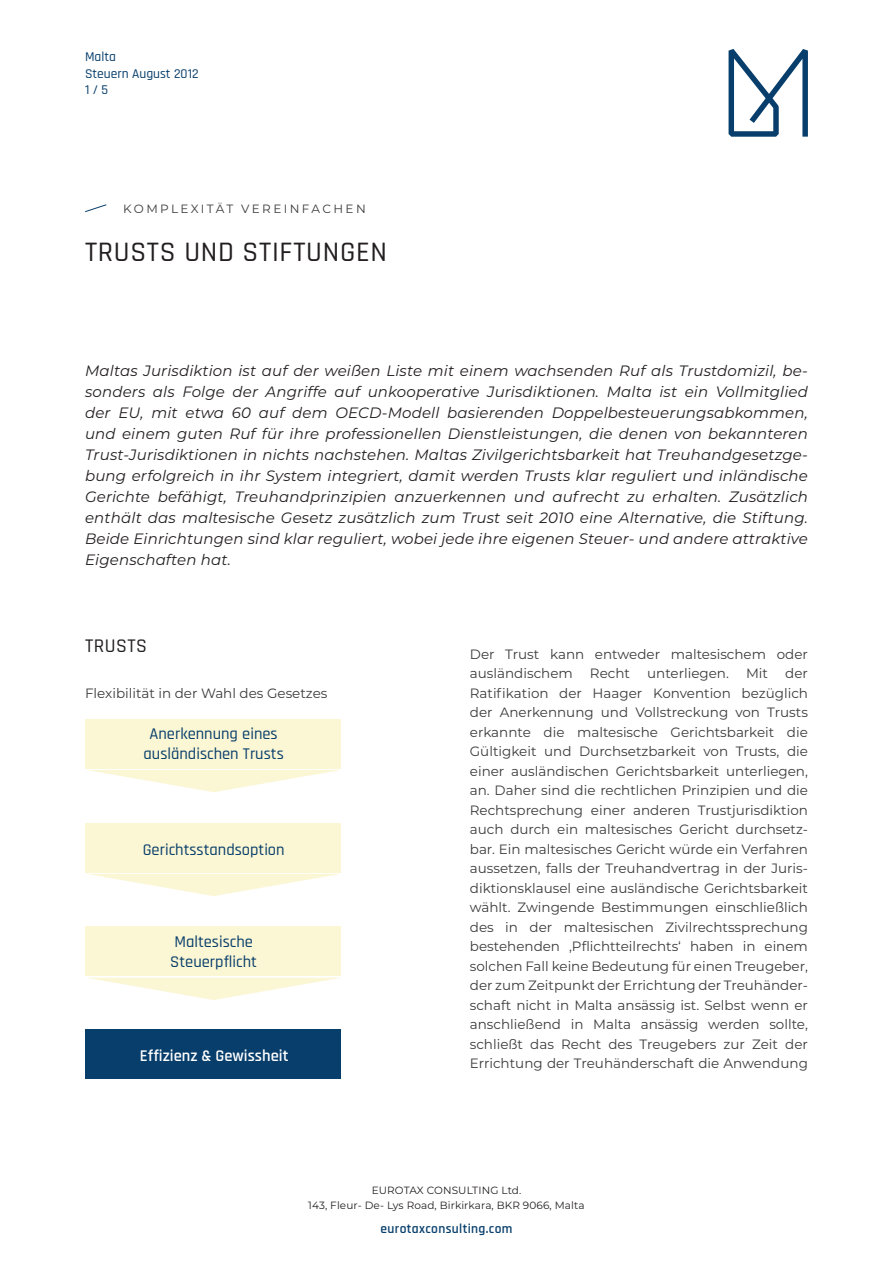
<style>
.page{position:relative;width:893px;height:1263px;background:#fff}
.page>*{position:absolute;margin:0;border:0;box-sizing:border-box;transform-origin:0 0}
.t1{font:500 28.5px "Rajdhani";letter-spacing:.025em;color:#231f20}
.t2{font:500 19.5px "Rajdhani";letter-spacing:.025em;color:#231f20}
.t3{font:500 16.5px/19.8px "Rajdhani";color:#073e6b;text-align:center}
.t4{font:600 16.5px "Rajdhani";color:#fff}
.t5{font:italic 15px/21px "Montserrat";letter-spacing:.01em;color:#231f20;text-align:justify}
.t6{font:13.5px/19.5px "Montserrat";color:#3a3b3a}
.t7{font:500 13.5px/16.5px "Rajdhani";color:#073e6b}
.t8{font:600 13.5px "Rajdhani";letter-spacing:.025em;color:#073e6b}
.t9{font:12px "Montserrat";letter-spacing:.2em;color:#3a3b3a}
.t10{font:10.5px/15px "Montserrat";letter-spacing:.01em;color:#231f20;text-align:center}
</style>
<div class="page">
<svg style="left:729px;top:49px;width:79px;height:88px"></svg>
<svg style="left:85px;top:204px;width:22px;height:8px"></svg>
<div style="left:85px;top:719px;width:255px;height:50px;background:#fbf6d4"></div>
<svg style="left:88px;top:770px;width:251px;height:22px"></svg>
<div style="left:85px;top:822px;width:255px;height:50px;background:#fbf6d4"></div>
<svg style="left:89px;top:874px;width:250px;height:22px"></svg>
<div style="left:85px;top:926px;width:255px;height:50px;background:#fbf6d4"></div>
<svg style="left:89px;top:978px;width:249px;height:22px"></svg>
<div style="left:86px;top:1028px;width:255px;height:50px;background:#073e6b"></div>
<p class="t7" style="left:85px;top:49px;width:115px">Malta<br>Steuern August 2012<br>1 / 5</p>
<p class="t9" style="left:123px;top:200px;width:244px">KOMPLEXITÄT VEREINFACHEN</p>
<h1 class="t1" style="left:85px;top:235px;width:304px">TRUSTS UND STIFTUNGEN</h1>
<p class="t5" style="left:85px;top:360px;width:724px">Maltas Jurisdiktion ist auf der weißen Liste mit einem wachsenden Ruf als Trustdomizil, be&shy;sonders als Folge der Angriffe auf unkooperative Jurisdiktionen. Malta ist ein Vollmitglied der EU, mit etwa 60 auf dem OECD-Modell basierenden Doppelbesteuerungsabkommen, und einem guten Ruf für ihre professionellen Dienstleistungen, die denen von bekannteren Trust-Jurisdiktionen in nichts nachstehen. Maltas Zivilgerichtsbarkeit hat Treuhandgesetzge&shy;bung erfolgreich in ihr System integriert, damit werden Trusts klar reguliert und inländische Gerichte befähigt, Treuhandprinzipien anzuerkennen und aufrecht zu erhalten. Zusätzlich enthält das maltesische Gesetz zusätzlich zum Trust seit 2010 eine Alternative, die Stiftung.<br>Beide Einrichtungen sind klar reguliert, wobei jede ihre eigenen Steuer- und andere attraktive Eigenschaften hat.</p>
<h2 class="t2" style="left:85px;top:634px;width:64px">TRUSTS</h2>
<p class="t6" style="left:85px;top:682px;width:244px">Flexibilität in der Wahl des Gesetzes</p>
<p class="t3" style="left:144px;top:725px;width:142px">Anerkennung eines ausländischen Trusts</p>
<p class="t3" style="left:143px;top:840px;width:143px">Gerichtsstandsoption</p>
<p class="t3" style="left:170px;top:932px;width:88px;text-align:left">Maltesische<br>Steuerpflicht</p>
<p class="t4" style="left:140px;top:1045px;width:150px">Effizienz &amp; Gewissheit</p>
<p class="t6" style="left:470px;top:643px;width:340px">Der Trust kann entweder maltesischem oder ausländischem</p>
<p class="t6" style="left:470px;top:663px;width:340px;text-align:justify;text-indent:315px">der Ratifikation der Haager Konvention bezüglich der Anerkennung und Vollstreckung von Trusts erkannte die maltesische Gerichtsbarkeit die Gültigkeit und Durchsetzbarkeit von Trusts, die einer ausländischen Gerichtsbarkeit unterliegen, an. Daher sind die rechtlichen Prinzipien und die Rechtsprechung einer anderen Trustjurisdiktion auch durch ein maltesisches Gericht durchsetz&shy;bar. Ein maltesisches Gericht würde ein Verfahren aussetzen, falls der Treuhandvertrag in der Juris&shy;diktionsklausel eine ausländische Gerichtsbarkeit wählt. Zwingende Bestimmungen einschließlich des in der maltesischen Zivilrechtssprechung bestehenden ‚Pflichtteilrechts‘ haben in einem solchen Fall keine Bedeutung für einen Treugeber, der zum Zeitpunkt der Errichtung der Treuhänder&shy;schaft nicht in Malta ansässig ist. Selbst wenn er anschließend in Malta ansässig werden sollte, schließt das Recht des Treugebers zur Zeit der Errichtung der Treuhänderschaft die Anwendung</p>
<p class="t6" style="left:590px;top:663px;width:42px">Recht</p>
<p class="t6" style="left:647px;top:663px;width:83px">unterliegen.</p>
<p class="t6" style="left:746px;top:663px;width:24px">Mit</p>
<p class="t10" style="left:308px;top:1183px;width:278px">EUROTAX CONSULTING Ltd.<br>143, Fleur- De- Lys Road, Birkirkara, BKR 9066, Malta</p>
<p class="t8" style="left:380px;top:1221px;width:133px">eurotaxconsulting.com</p>
</div>
